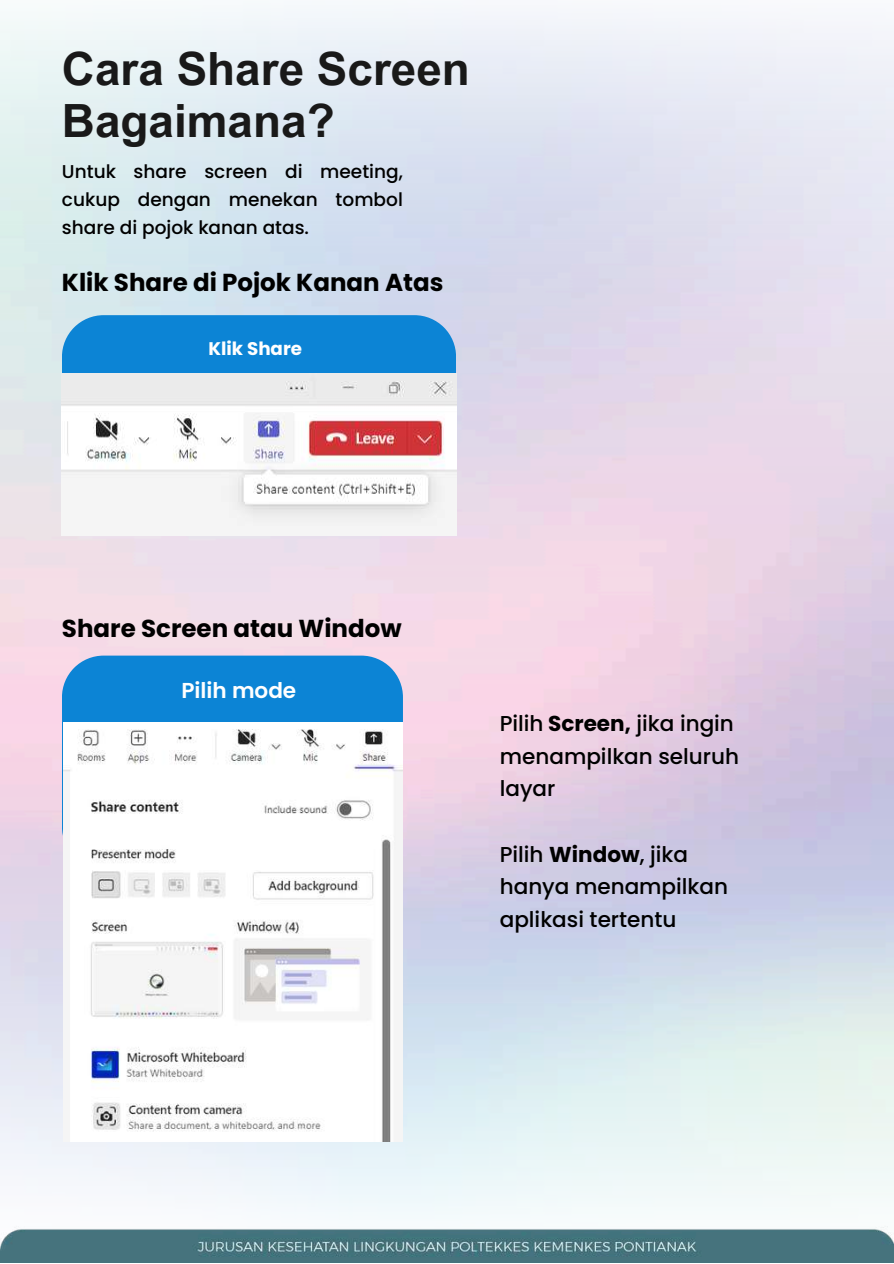
<style>
.page{position:relative;width:894px;height:1264px;background:#fff}
.page>*{position:absolute;margin:0;border:0;box-sizing:border-box;transform-origin:0 0}
.t1{font:700 45.9px/52.5px "Arial Unicode MS";color:#191919}
.t2{font:700 24.45px "Poppins";color:#000}
.t3{font:500 21.6px/32.7px "Poppins";color:#000}
.t4{font:600 21.6px "Poppins";color:#fff}
.t5{font:500 18.6px/28.2px "Poppins";color:#000;text-align:justify}
.t6{font:700 18.3px "Poppins";color:#fff}
.s1{font-weight:700}
</style>
<div class="page">
<img style="left:0;top:374px;width:893px;height:889px">
<div style="left:62px;top:315px;width:394px;height:58px;background:#0c84d5"></div>
<img style="left:0;top:1212px;width:893px;height:50px">
<div style="left:62px;top:655px;width:340px;height:213px;background:#0c84d5"></div>
<img style="left:62px;top:373px;width:394px;height:162px">
<img style="left:64px;top:723px;width:338px;height:418px">
<h1 class="t1" style="left:62px;top:40px;width:409px">Cara Share Screen<br>Bagaimana?</h1>
<p class="t5" style="left:62px;top:157px;width:342px">Untuk share screen di meeting, cukup dengan menekan tombol share di pojok kanan atas.</p>
<p class="t2" style="left:62px;top:265px;width:383px">Klik Share di Pojok Kanan Atas</p>
<p class="t6" style="left:208px;top:335px;width:95px">Klik Share</p>
<p class="t2" style="left:62px;top:611px;width:341px">Share Screen atau Window</p>
<p class="t4" style="left:181px;top:675px;width:116px">Pilih mode</p>
<p class="t3" style="left:499px;top:707px;width:241px">Pilih <span class="s1">Screen,</span> jika ingin menampilkan seluruh layar</p>
<p class="t3" style="left:499px;top:837px;width:230px">Pilih <span class="s1">Window</span>, jika hanya menampilkan aplikasi tertentu</p>
</div>
